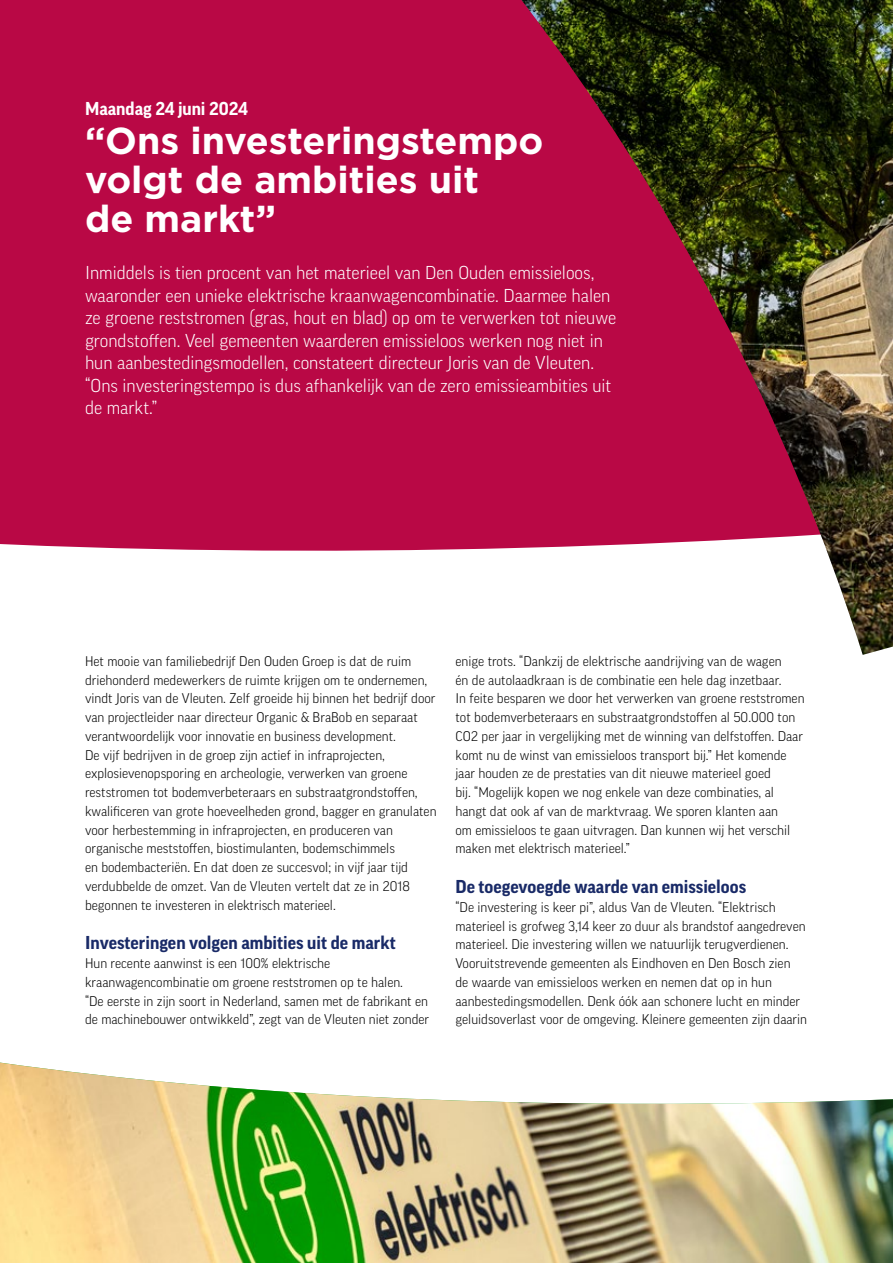
<style>
.page{position:relative;width:893px;height:1263px;background:#fff}
.page>*{position:absolute;margin:0;border:0;box-sizing:border-box;transform-origin:0 0}
.t1{font:700 37.5px/39px "Gotham";color:#fff}
.t2{font:300 18px/22.5px "Good Pro";color:#fff}
.t3{font:700 18px "Good Pro";color:#192a67}
.t4{font:700 18px "Good Pro";color:#fff}
.t5{font:300 13.5px/18.8px "Good Pro";color:#000}
</style>
<div class="page">
<div style="left:0;top:0;width:521px;height:50px;background:#b90845"></div>
<img style="left:521px;top:0;width:372px;height:50px">
<svg style="left:0;top:50px;width:893px;height:605px;fill:#b90845"></svg>
<img style="left:0;top:1062px;width:893px;height:201px">
<h2 class="t4" style="left:85px;top:98px;width:164px">Maandag 24 juni 2024</h2>
<h1 class="t1" style="left:85px;top:121px;width:460px">“Ons investeringstempo volgt de ambities uit<br>de markt”</h1>
<p class="t2" style="left:85px;top:262px;width:533px">Inmiddels is tien procent van het materieel van Den Ouden emissieloos, waaronder een unieke elektrische kraanwagencombinatie. Daarmee halen ze groene reststromen (gras, hout en blad) op om te verwerken tot nieuwe grondstoffen. Veel gemeenten waarderen emissieloos werken nog niet in hun aanbestedingsmodellen, constateert directeur Joris van de Vleuten. “Ons investeringstempo is dus afhankelijk van de zero emissieambities uit de markt.”</p>
<p class="t5" style="left:85px;top:652px;width:353px">Het mooie van familiebedrijf Den Ouden Groep is dat de ruim driehonderd medewerkers de ruimte krijgen om te ondernemen, vindt Joris van de Vleuten. Zelf groeide hij binnen het bedrijf door van projectleider naar directeur Organic &amp; BraBob en separaat verantwoordelijk voor innovatie en business development.<br>De vijf bedrijven in de groep zijn actief in infraprojecten, explosievenopsporing en archeologie, verwerken van groene reststromen tot bodemverbeteraars en substraatgrondstoffen, kwalificeren van grote hoeveelheden grond, bagger en granulaten voor herbestemming in infraprojecten, en produceren van organische meststoffen, biostimulanten, bodemschimmels<br>en bodembacteriën. En dat doen ze succesvol; in vijf jaar tijd verdubbelde de omzet. Van de Vleuten vertelt dat ze in 2018 begonnen te investeren in elektrisch materieel.</p>
<h2 class="t3" style="left:85px;top:933px;width:312px">Investeringen volgen ambities uit de markt</h2>
<p class="t5" style="left:85px;top:954px;width:346px">Hun recente aanwinst is een 100% elektrische kraanwagencombinatie om groene reststromen op te halen.<br>“De eerste in zijn soort in Nederland, samen met de fabrikant en de machinebouwer ontwikkeld”, zegt van de Vleuten niet zonder</p>
<p class="t5" style="left:455px;top:652px;width:351px">enige trots. “Dankzij de elektrische aandrijving van de wagen<br>én de autolaadkraan is de combinatie een hele dag inzetbaar.<br>In feite besparen we door het verwerken van groene reststromen tot bodemverbeteraars en substraatgrondstoffen al 50.000 ton CO2 per jaar in vergelijking met de winning van delfstoffen. Daar komt nu de winst van emissieloos transport bij.” Het komende jaar houden ze de prestaties van dit nieuwe materieel goed<br>bij. “Mogelijk kopen we nog enkele van deze combinaties, al hangt dat ook af van de marktvraag. We sporen klanten aan<br>om emissieloos te gaan uitvragen. Dan kunnen wij het verschil maken met elektrisch materieel.”</p>
<h2 class="t3" style="left:455px;top:876px;width:292px">De toegevoegde waarde van emissieloos</h2>
<p class="t5" style="left:455px;top:898px;width:353px">“De investering is keer pi”, aldus Van de Vleuten. “Elektrisch materieel is grofweg 3,14 keer zo duur als brandstof aangedreven materieel. Die investering willen we natuurlijk terugverdienen.<br>Vooruitstrevende gemeenten als Eindhoven en Den Bosch zien<br>de waarde van emissieloos werken en nemen dat op in hun aanbestedingsmodellen. Denk óók aan schonere lucht en minder geluidsoverlast voor de omgeving. Kleinere gemeenten zijn daarin</p>
</div>
